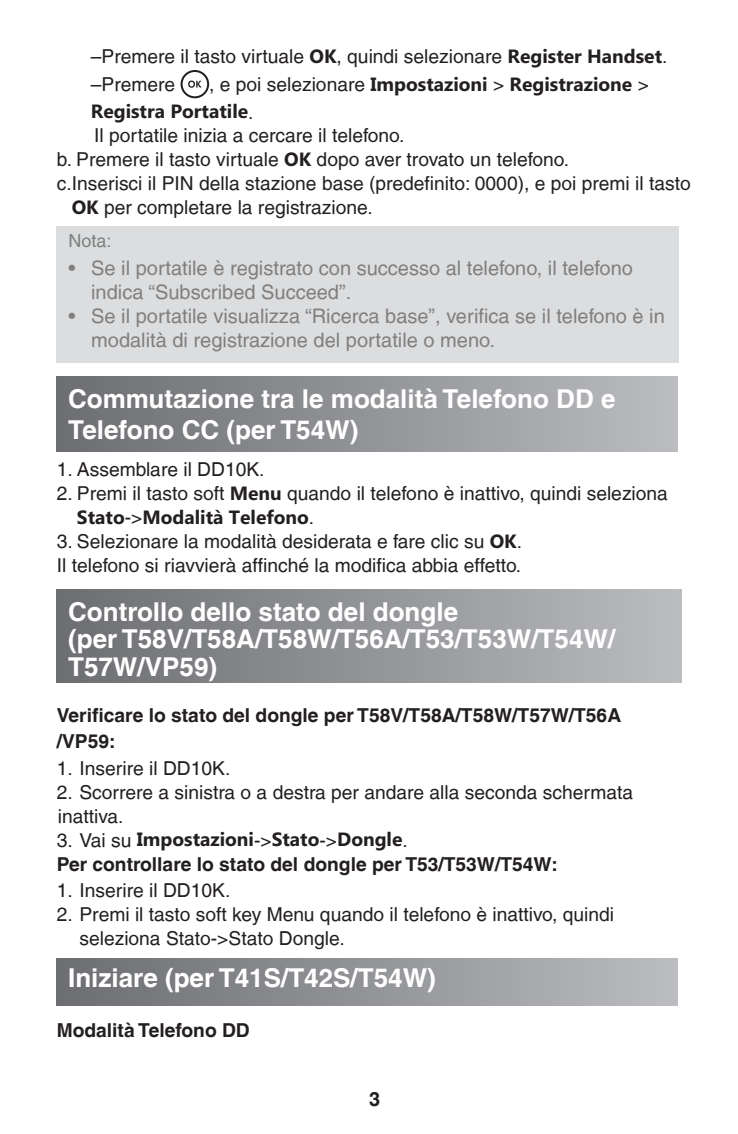
<style>
.page{position:relative;width:738px;height:1134px;background:#fff}
.page>*{position:absolute;margin:0;border:0;box-sizing:border-box;transform-origin:0 0}
.t1{font:700 26px/27.2px "Helvetica LT";color:#fff}
.t2{font:20px/24px "Helvetica LT";color:#7f7f7f}
.t3{font:700 20px "Helvetica LT";color:#231f20}
.t4{font:19.2px/24px "Helvetica LT";color:#231f20}
.t5{font:700 19.2px/26.4px "Helvetica LT";color:#231f20}
.t6{font:700 19.2px/27.6px "Microsoft Phags Pa";color:#231f20}
.t7{font:18px "Helvetica LT";color:#7e7f7f}
.s1{font-family:"Microsoft Phags Pa";font-weight:700}
.s2{font-family:"Helvetica LT";font-weight:400}
</style>
<div class="page">
<div style="left:180px;top:70px;width:29px;height:28px;border:2px solid #231f20;border-radius:50%"></div>
<svg style="left:188px;top:81px;width:13px;height:7px"></svg>
<div style="left:57px;top:226px;width:621px;height:136px;background:#dcdddf"></div>
<div style="left:57px;top:376px;width:620px;height:75px;background:linear-gradient(to right,#6b6d70,#babbbf)"></div>
<div style="left:57px;top:590px;width:623px;height:93px;background:linear-gradient(to right,#6b6d70,#babcbf)"></div>
<div style="left:57px;top:959px;width:620px;height:46px;background:linear-gradient(to right,#6b6d70,#babbbf)"></div>
<p class="t4" style="left:91px;top:43px;width:577px;line-height:27.6px">–Premere il tasto virtuale <span class="s1">OK</span>, quindi selezionare <span class="s1">Register Handset</span>. –Premere</p>
<p class="t6" style="left:91px;top:69px;width:559px;text-indent:118px"><span class="s2">, e poi selezionare</span> Impostazioni <span class="s2">&gt;</span> Registrazione <span class="s2">&gt;<br></span>Registra Portatile<span class="s2">.</span></p>
<p class="t4" style="left:94px;top:123px;width:311px">Il portatile inizia a cercare il telefono.</p>
<p class="t4" style="left:57px;top:147px;width:513px">b. Premere il tasto virtuale <span class="s1">OK</span> dopo aver trovato un telefono.</p>
<p class="t4" style="left:57px;top:171px;width:635px">c.Inserisci il PIN della stazione base (predefinito: 0000), e poi premi il tasto</p>
<p class="t4" style="left:72px;top:195px;width:302px"><span class="s1">OK</span> per completare la registrazione.</p>
<p class="t7" style="left:68px;top:230px;width:45px">Nota:</p>
<p class="t2" style="left:91px;top:256px;width:543px;text-indent:-23px">• Se il portatile è registrato con successo al telefono, il telefono indica “Subscribed Succeed”.</p>
<p class="t2" style="left:91px;top:304px;width:574px;text-indent:-23px">• Se il portatile visualizza “Ricerca base”, verifica se il telefono è in modalità di registrazione del portatile o meno.</p>
<h1 class="t1" style="left:68px;top:383px;width:548px;line-height:31.2px">Commutazione tra le modalità Telefono DD e<br>Telefono CC (per T54W)</h1>
<p class="t4" style="left:57px;top:458px;width:209px">1. Assemblare il DD10K.</p>
<p class="t4" style="left:57px;top:482px;width:612px">2. Premi il tasto soft <span class="s1">Menu</span> quando il telefono è inattivo, quindi seleziona</p>
<p class="t6" style="left:77px;top:502px;width:238px">Stato<span class="s2">-&gt;</span>Modalità Telefono<span class="s2">.</span></p>
<p class="t4" style="left:57px;top:530px;width:466px">3. Selezionare la modalità desiderata e fare clic su <span class="s1">OK</span>.<br>Il telefono si riavvierà affinché la modifica abbia effetto.</p>
<h1 class="t1" style="left:68px;top:598px;width:548px">Controllo dello stato del dongle<br>(per T58V/T58A/T58W/T56A/T53/T53W/T54W/<br>T57W/VP59)</h1>
<p class="t5" style="left:57px;top:702px;width:565px">Verificare lo stato del dongle per T58V/T58A/T58W/T57W/T56A /VP59:</p>
<p class="t4" style="left:57px;top:756px;width:175px">1. Inserire il DD10K.</p>
<p class="t4" style="left:57px;top:780px;width:577px">2. Scorrere a sinistra o a destra per andare alla seconda schermata inattiva.</p>
<p class="t6" style="left:57px;top:825px;width:352px"><span class="s2">3. Vai su</span> Impostazioni<span class="s2">-&gt;</span>Stato<span class="s2">-&gt;</span>Dongle<span class="s2">.</span></p>
<p class="t5" style="left:57px;top:850px;width:502px">Per controllare lo stato del dongle per T53/T53W/T54W:</p>
<p class="t4" style="left:57px;top:878px;width:175px">1. Inserire il DD10K.</p>
<p class="t4" style="left:79px;top:902px;width:536px;text-indent:-23px">2. Premi il tasto soft key Menu quando il telefono è inattivo, quindi seleziona Stato-&gt;Stato Dongle.</p>
<h1 class="t1" style="left:68px;top:964px;width:369px">Iniziare (per T41S/T42S/T54W)</h1>
<p class="t5" style="left:57px;top:1017px;width:194px">Modalità Telefono DD</p>
<p class="t3" style="left:369px;top:1086px;width:13px">3</p>
</div>
